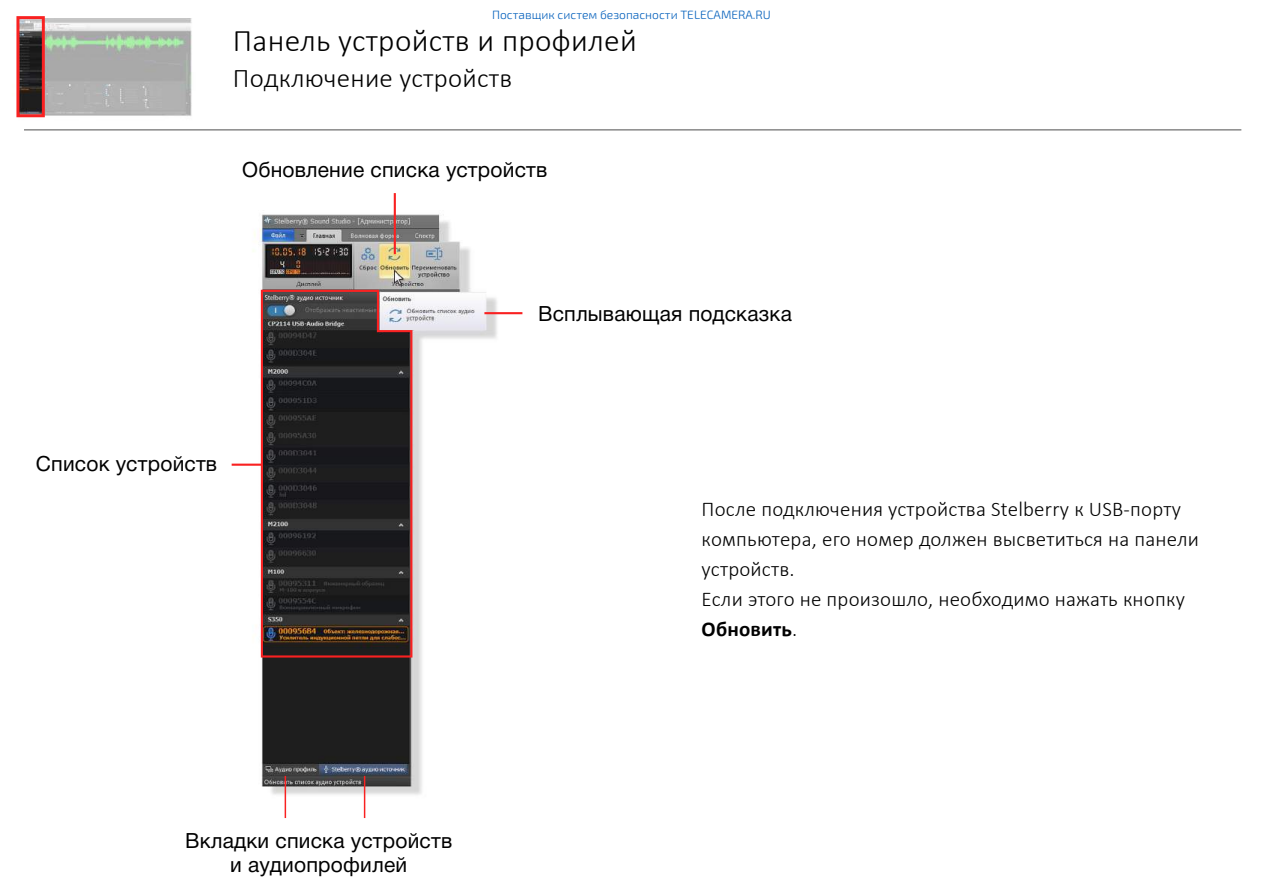
<style>
.page{position:relative;width:1263px;height:893px;background:#fff}
.page>*{position:absolute;margin:0;border:0;box-sizing:border-box;transform-origin:0 0}
.t1{font:300 31.5px "Calibri";letter-spacing:.01em;color:#000}
.t2{font:300 27px "Calibri";letter-spacing:.01em;color:#000}
.t3{font:300 21px/30px "Calibri";letter-spacing:.01em;color:#000}
.t4{font:21px/24px "Helvetica Neue Cyr";letter-spacing:.01em;color:#000;text-align:center}
.t5{font:300 12px "Exo 2.0";color:#005ebb}
.s1{font-weight:700}
</style>
<div class="page">
<img style="left:16px;top:18px;width:1226px;height:800px">
<div style="left:16px;top:16px;width:29px;height:101px;border:3px solid #f92121"></div>
<hr style="left:232px;top:464px;width:30px;height:2px;background:#f92121">
<hr style="left:24px;top:129px;width:1217px;height:1px;background:#4d4d4d">
<hr style="left:364px;top:776px;width:1px;height:42px;background:#f92121">
<hr style="left:285px;top:776px;width:1px;height:42px;background:#f92121">
<svg style="left:260px;top:289px;width:153px;height:370px;background:#352c2d"></svg>
<hr style="left:394px;top:193px;width:2px;height:61px;background:#f92121">
<hr style="left:484px;top:312px;width:38px;height:2px;background:#f92121">
<p class="t5" style="left:492px;top:11px;width:280px">Поставщик систем безопасности TELECAMERA.RU</p>
<h1 class="t1" style="left:233px;top:21px;width:405px">Панель устройств и профилей</h1>
<p class="t2" style="left:233px;top:62px;width:281px">Подключение устройств</p>
<p class="t4" style="left:242px;top:158px;width:307px">Обновление списка устройств</p>
<p class="t4" style="left:36px;top:452px;width:183px">Список устройств</p>
<p class="t4" style="left:185px;top:829px;width:269px">Вкладки списка устройств и аудиопрофилей</p>
<p class="t4" style="left:538px;top:301px;width:255px">Всплывающая подсказка</p>
<p class="t3" style="left:702px;top:494px;width:499px">После подключения устройства Stelberry к USB-порту компьютера, его номер должен высветиться на панели устройств.<br>Если этого не произошло, необходимо нажать кнопку <span class="s1">Обновить</span>.</p>
</div>
